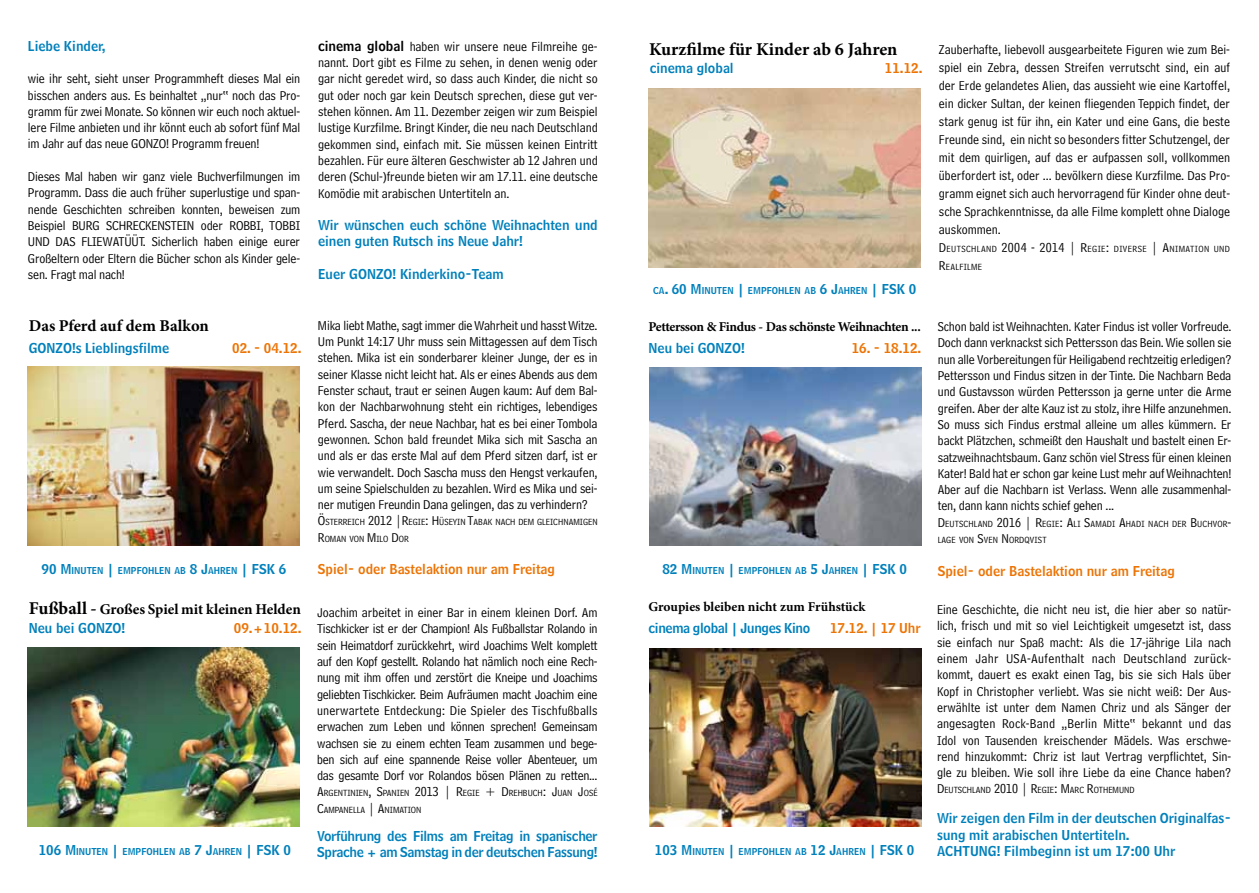
<style>
.page{position:relative;width:1259px;height:893px;background:#fff}
.page>*{position:absolute;margin:0;border:0;box-sizing:border-box;transform-origin:0 0}
.t1{font:700 18px "Minion Pro";color:#000}
.t2{font:700 16.5px "Minion Pro";color:#000}
.t3{font:700 15px "Minion Pro";letter-spacing:-.005em;color:#000}
.t4{font:13.5px/16.4px "Bell Centennial Address";letter-spacing:-.01em;color:#000;text-align:justify}
.t5{font:13.5px/16.4px "Bell Centennial Name And Number";color:#0080bb}
.t6{font:13.5px "Bell Centennial Name And Number";color:#ec7405}
.t7{font:13.5px/16.4px "Bell Centennial Name And Number";letter-spacing:-.025em;color:#0080bb}
.t8{font:700 13.5px "Minion Pro";letter-spacing:-.02em;color:#000}
.t9{font:700 13.5px "Minion Pro";color:#000}
.t10{font:9.45px/16.4px "Bell Centennial Address";color:#000}
.t11{font:9.45px "Bell Centennial Name And Number";color:#0080bb}
.t12{font:9.45px/18px "Bell Centennial Address";letter-spacing:.045em;color:#000}
.s1{font-family:"Bell Centennial Name And Number"}
.s2{font-size:13.5px}
.s3{font-size:18px}
</style>
<div class="page">
<img style="left:28px;top:367px;width:272px;height:179px">
<img style="left:28px;top:648px;width:272px;height:178px">
<img style="left:649px;top:367px;width:273px;height:179px">
<img style="left:649px;top:648px;width:273px;height:179px">
<img style="left:648px;top:89px;width:273px;height:178px">
<p class="t5" style="left:28px;top:37px;width:79px">Liebe Kinder,</p>
<p class="t4" style="left:28px;top:71px;width:274px">wie ihr seht, sieht unser Programmheft dieses Mal ein bisschen anders aus. Es beinhaltet „nur“ noch das Pro&shy;gramm für zwei Monate. So können wir euch noch aktuel&shy;lere Filme anbieten und ihr könnt euch ab sofort fünf Mal im Jahr auf das neue GONZO! Programm freuen!</p>
<p class="t4" style="left:28px;top:168px;width:274px">Dieses Mal haben wir ganz viele Buchverfilmungen im Programm. Dass die auch früher superlustige und span&shy;nende Geschichten schreiben konnten, beweisen zum Beispiel BURG SCHRECKENSTEIN oder ROBBI, TOBBI UND DAS FLIEWATÜÜT. Sicherlich haben einige eurer Großeltern oder Eltern die Bücher schon als Kinder gele&shy;sen. Fragt mal nach!</p>
<p class="t4" style="left:318px;top:38px;width:281px"><span class="s1">cinema global</span> haben wir unsere neue Filmreihe ge&shy;nannt. Dort gibt es Filme zu sehen, in denen wenig oder gar nicht geredet wird, so dass auch Kinder, die nicht so gut oder noch gar kein Deutsch sprechen, diese gut ver&shy;stehen können. Am 11. Dezember zeigen wir zum Beispiel lustige Kurzfilme. Bringt Kinder, die neu nach Deutschland gekommen sind, einfach mit. Sie müssen keinen Eintritt bezahlen. Für eure älteren Geschwister ab 12 Jahren und deren (Schul-)freunde bieten wir am 17.11. eine deutsche Komödie mit arabischen Untertiteln an.</p>
<p class="t5" style="left:318px;top:217px;width:281px">Wir wünschen euch schöne Weihnachten und einen guten Rutsch ins Neue Jahr!</p>
<p class="t5" style="left:318px;top:266px;width:187px">Euer GONZO! Kinderkino-Team</p>
<h1 class="t1" style="left:649px;top:36px;width:250px">Kurzfilme für Kinder ab 6 Jahren</h1>
<p class="t5" style="left:649px;top:59px;width:85px">cinema global</p>
<p class="t6" style="left:885px;top:59px;width:39px">11.12.</p>
<p class="t4" style="left:939px;top:41px;width:293px;line-height:18px">Zauberhafte, liebevoll ausgearbeitete Figuren wie zum Bei&shy;spiel ein Zebra, dessen Streifen verrutscht sind, ein auf der Erde gelandetes Alien, das aussieht wie eine Kartoffel, ein dicker Sultan, der keinen fliegenden Teppich findet, der stark genug ist für ihn, ein Kater und eine Gans, die beste Freunde sind, ein nicht so besonders fitter Schutzengel, der mit dem quirligen, auf das er aufpassen soll, vollkommen überfordert ist, oder ... bevölkern diese Kurzfilme. Das Pro&shy;gramm eignet sich auch hervorragend für Kinder ohne deut&shy;sche Sprachkenntnisse, da alle Filme komplett ohne Dialoge auskommen.</p>
<p class="t12" style="left:939px;top:240px;width:293px"><span class="s2">D</span> EUTSCHLAND <span class="s2">2004 - 2014 | R</span>EGIE<span class="s2">:</span> DIVERSE <span class="s2">| A</span>NIMATION UND<br><span class="s2">R</span>EALFILME</p>
<p class="t11" style="left:653px;top:284px;width:265px">CA<span class="s2">. 60 M</span>INUTEN <span class="s2">|</span> EM PFOHLEN AB <span class="s2">6 J</span>AHREN <span class="s2">| FSK 0</span></p>
<p class="t2" style="left:29px;top:314px;width:182px">Das Pferd auf dem Balkon</p>
<p class="t5" style="left:29px;top:339px;width:142px">GONZO!s Lieblingsfilme</p>
<p class="t6" style="left:232px;top:339px;width:71px">02. - 04.12.</p>
<p class="t11" style="left:42px;top:565px;width:246px"><span class="s2">90 M</span>INUTEN <span class="s2">|</span> EM PFOHLEN AB <span class="s2">8 J</span>AHREN <span class="s2">| FSK 6</span></p>
<p class="t3" style="left:29px;top:598px;width:274px"><span class="s3">Fußball -</span> Großes Spiel mit kleinen Helden</p>
<p class="t5" style="left:29px;top:619px;width:98px">Neu bei GONZO!</p>
<p class="t6" style="left:234px;top:619px;width:69px">09.+10.12.</p>
<p class="t11" style="left:39px;top:846px;width:254px"><span class="s2">106 M</span>INUTEN <span class="s2">|</span> EM PFOHLEN AB <span class="s2">7 J</span>AHREN <span class="s2">| FSK 0</span></p>
<p class="t4" style="left:318px;top:317px;width:281px">Mika liebt Mathe, sagt immer die Wahrheit und hasst Witze.<br>Um Punkt 14:17 Uhr muss sein Mittagessen auf dem Tisch stehen. Mika ist ein sonderbarer kleiner Junge, der es in seiner Klasse nicht leicht hat. Als er eines Abends aus dem Fenster schaut, traut er seinen Augen kaum: Auf dem Bal&shy;kon der Nachbarwohnung steht ein richtiges, lebendiges Pferd. Sascha, der neue Nachbar, hat es bei einer Tombola gewonnen. Schon bald freundet Mika sich mit Sascha an und als er das erste Mal auf dem Pferd sitzen darf, ist er wie verwandelt. Doch Sascha muss den Hengst verkaufen, um seine Spielschulden zu bezahlen. Wird es Mika und sei&shy;ner mutigen Freundin Dana gelingen, das zu verhindern?</p>
<p class="t10" style="left:318px;top:514px;width:281px"><span class="s2">Ö</span>STERREICH <span class="s2">2012 |R</span>EGIE<span class="s2">: H</span> ÜSEYIN <span class="s2">T</span>ABAK NACH DEM GLEICHNAMIGEN<br><span class="s2">R</span>OMAN VON <span class="s2">M</span>ILO <span class="s2">D</span>OR</p>
<p class="t6" style="left:318px;top:561px;width:238px">Spiel- oder Bastelaktion nur am Freitag</p>
<p class="t4" style="left:317px;top:604px;width:282px">Joachim arbeitet in einer Bar in einem kleinen Dorf. Am Tischkicker ist er der Champion! Als Fußballstar Rolando in sein Heimatdorf zurückkehrt, wird Joachims Welt komplett auf den Kopf gestellt. Rolando hat nämlich noch eine Rech&shy;nung mit ihm offen und zerstört die Kneipe und Joachims geliebten Tischkicker. Beim Aufräumen macht Joachim eine unerwartete Entdeckung: Die Spieler des Tischfußballs erwachen zum Leben und können sprechen! Gemeinsam wachsen sie zu einem echten Team zusammen und bege&shy;ben sich auf eine spannende Reise voller Abenteuer, um das gesamte Dorf vor Rolandos bösen Plänen zu retten...</p>
<p class="t10" style="left:317px;top:785px;width:282px"><span class="s2">A</span>RGENTINIEN<span class="s2">, S</span>PANIEN <span class="s2">2013 | R</span>EGIE <span class="s2">+ D</span> REHBUCH<span class="s2">: J</span>UAN <span class="s2">J</span>OSÉ<br><span class="s2">C</span>AMPANELLA <span class="s2">| A</span>NIMATION</p>
<p class="t7" style="left:317px;top:828px;width:282px">Vorführung des Films am Freitag in spanischer<br>Sprache + am Samstag in der deutschen Fassung!</p>
<p class="t8" style="left:648px;top:317px;width:274px">Pettersson &amp; Findus - Das schönste Weihnachten ...</p>
<p class="t5" style="left:648px;top:340px;width:98px">Neu bei GONZO!</p>
<p class="t6" style="left:851px;top:339px;width:71px">16. - 18.12.</p>
<p class="t11" style="left:662px;top:565px;width:246px"><span class="s2">82 M</span>INUTEN <span class="s2">|</span> EM PFOHLEN AB <span class="s2">5 J</span>AHREN <span class="s2">| FSK 0</span></p>
<p class="t9" style="left:648px;top:597px;width:218px">Groupies bleiben nicht zum Frühstück</p>
<p class="t7" style="left:648px;top:620px;width:163px">cinema global | Junges Kino</p>
<p class="t6" style="left:830px;top:619px;width:92px">17.12. | 17 Uhr</p>
<p class="t11" style="left:655px;top:846px;width:261px"><span class="s2">103 M</span>INUTEN <span class="s2">|</span> EM PFOHLEN AB <span class="s2">12 J</span>AHREN <span class="s2">| FSK 0</span></p>
<p class="t4" style="left:937px;top:318px;width:295px">Schon bald ist Weihnachten. Kater Findus ist voller Vorfreude.<br>Doch dann verknackst sich Pettersson das Bein. Wie sollen sie nun alle Vorbereitungen für Heiligabend rechtzeitig erledigen?<br>Pettersson und Findus sitzen in der Tinte. Die Nachbarn Beda und Gustavsson würden Pettersson ja gerne unter die Arme greifen. Aber der alte Kauz ist zu stolz, ihre Hilfe anzunehmen.<br>So muss sich Findus erstmal alleine um alles kümmern. Er backt Plätzchen, schmeißt den Haushalt und bastelt einen Er&shy;satzweihnachtsbaum. Ganz schön viel Stress für einen kleinen Kater! Bald hat er schon gar keine Lust mehr auf Weihnachten!<br>Aber auf die Nachbarn ist Verlass. Wenn alle zusammenhal&shy;ten, dann kann nichts schief gehen ...</p>
<p class="t10" style="left:937px;top:515px;width:295px"><span class="s2">D</span>EUTSCHLAND <span class="s2">2016 | R</span>EGIE<span class="s2">: A</span>LI <span class="s2">S</span>AMADI <span class="s2">A</span>HADI NACH DER <span class="s2">B</span> UCHVOR<span class="s2">-<br></span>LAGE VON <span class="s2">S</span>VEN <span class="s2">N</span> ORDQVIST</p>
<p class="t6" style="left:937px;top:562px;width:238px">Spiel- oder Bastelaktion nur am Freitag</p>
<p class="t4" style="left:937px;top:601px;width:296px">Eine Geschichte, die nicht neu ist, die hier aber so natür&shy;lich, frisch und mit so viel Leichtigkeit umgesetzt ist, dass sie einfach nur Spaß macht: Als die 17-jährige Lila nach einem Jahr USA-Aufenthalt nach Deutschland zurück&shy;kommt, dauert es exakt einen Tag, bis sie sich Hals über Kopf in Christopher verliebt. Was sie nicht weiß: Der Aus&shy;erwählte ist unter dem Namen Chriz und als Sänger der angesagten Rock-Band „Berlin Mitte“ bekannt und das Idol von Tausenden kreischender Mädels. Was erschwe&shy;rend hinzukommt: Chriz ist laut Vertrag verpflichtet, Sin&shy;gle zu bleiben. Wie soll ihre Liebe da eine Chance haben?</p>
<p class="t10" style="left:937px;top:782px;width:199px"><span class="s2">D</span> EUTSCHLAND <span class="s2">2010 | R</span>EGIE<span class="s2">: M</span>ARC <span class="s2">R</span>OTHEMUND</p>
<p class="t5" style="left:937px;top:810px;width:296px">Wir zeigen den Film in der deutschen Originalfas&shy;sung mit arabischen Untertiteln.<br>ACHTUNG! Filmbeginn ist um 17:00 Uhr</p>
</div>
